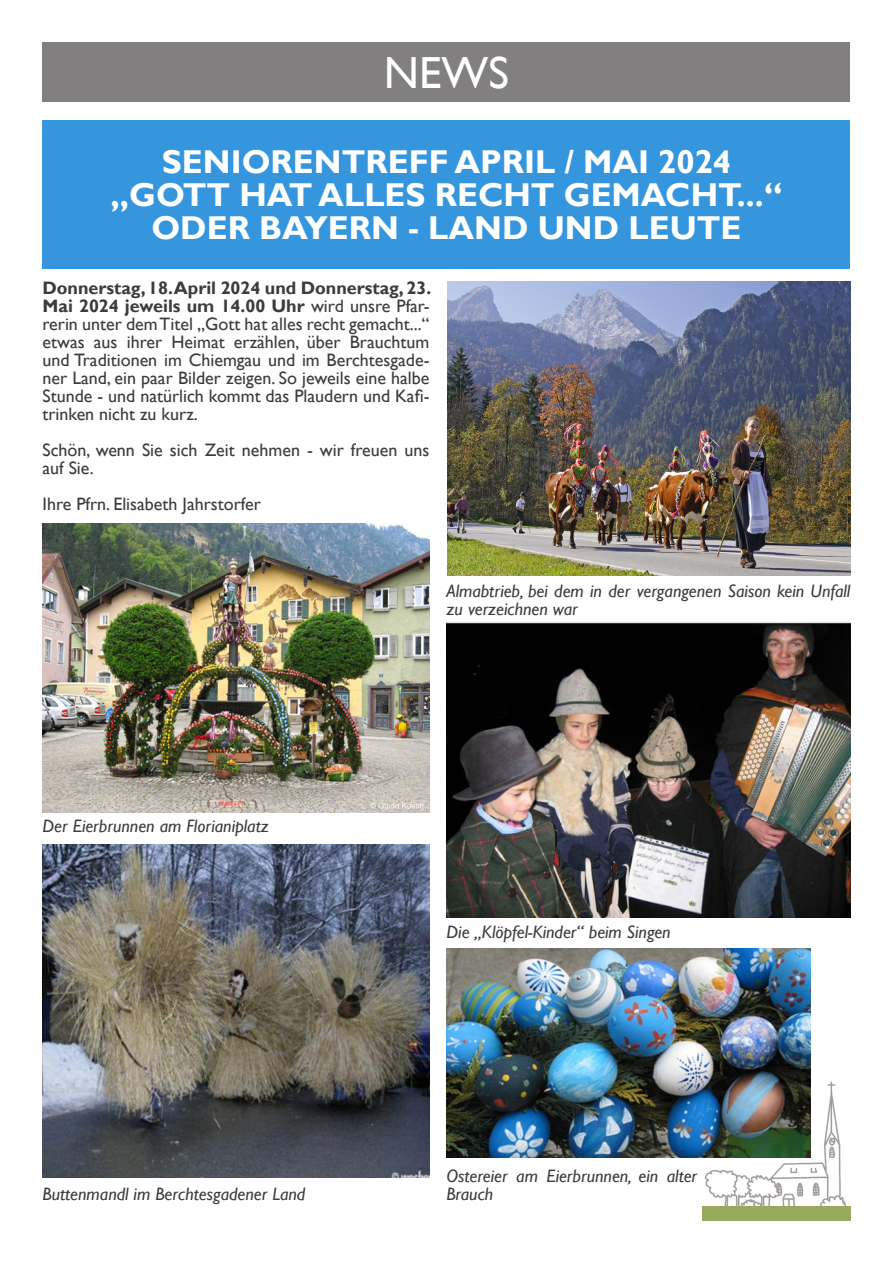
<style>
.page{position:relative;width:893px;height:1263px;background:#fff}
.page>*{position:absolute;margin:0;border:0;box-sizing:border-box;transform-origin:0 0}
.Kopfzeile{font:45px "Gill Sans";color:#fff}
.Kopfzeile-2{font:700 33px "Gill Sans";color:#fff}
.Schrift_Treffpunkt{font:18px/18px "Gill Sans";color:#3b3c3d;text-align:justify}
.Schrift_Treffpunkt-2{font:italic 18px/18px "Gill Sans";color:#3b3c3d}
.s1{font-weight:700}
</style>
<div class="page">
<div style="left:43px;top:43px;width:807px;height:59px;background:#827f81"></div>
<img style="left:704px;top:1081px;width:142px;height:124px">
<div style="left:702px;top:1206px;width:148px;height:14px;background:#97aa5b"></div>
<div style="left:43px;top:120px;width:807px;height:149px;background:#3596dd"></div>
<img style="left:43px;top:524px;width:386px;height:289px">
<img style="left:448px;top:281px;width:402px;height:295px">
<img style="left:446px;top:623px;width:404px;height:294px">
<img style="left:43px;top:845px;width:386px;height:333px">
<img style="left:446px;top:948px;width:365px;height:210px">
<p class="Kopfzeile" style="left:384px;top:47px;width:127px">NEWS</p>
<p class="Kopfzeile-2" style="left:162px;top:142px;width:571px">SENIORENTREFF APRIL / MAI 2024</p>
<p class="Kopfzeile-2" style="left:111px;top:175px;width:673px">„GOTT HAT ALLES RECHT GEMACHT...“</p>
<p class="Kopfzeile-2" style="left:151px;top:208px;width:592px">ODER BAYERN - LAND UND LEUTE</p>
<p class="Schrift_Treffpunkt" style="left:43px;top:279px;width:390px"><span class="s1">Donnerstag, 18.April 2024 und Donnerstag, 23.<br>Mai 2024 jeweils um 14.00 Uhr</span> wird unsre Pfar&shy;rerin unter dem Titel „Gott hat alles recht gemacht...“ etwas aus ihrer Heimat erzählen, über Brauchtum und Traditionen im Chiemgau und im Berchtesgade&shy;ner Land, ein paar Bilder zeigen. So jeweils eine halbe Stunde - und natürlich kommt das Plaudern und Kafi&shy;trinken nicht zu kurz.</p>
<p class="Schrift_Treffpunkt" style="left:43px;top:441px;width:388px">Schön, wenn Sie sich Zeit nehmen - wir freuen uns auf Sie.</p>
<p class="Schrift_Treffpunkt" style="left:43px;top:495px;width:220px">Ihre Pfrn. Elisabeth Jahrstorfer</p>
<p class="Schrift_Treffpunkt-2" style="left:446px;top:582px;width:405px">Almabtrieb, bei dem in der vergangenen Saison kein Unfall zu verzeichnen war</p>
<p class="Schrift_Treffpunkt-2" style="left:43px;top:817px;width:228px">Der Eierbrunnen am Florianiplatz</p>
<p class="Schrift_Treffpunkt-2" style="left:446px;top:923px;width:226px">Die „Klöpfel-Kinder“ beim Singen</p>
<p class="Schrift_Treffpunkt-2" style="left:43px;top:1185px;width:264px">Buttenmandl im Berchtesgadener Land</p>
<p class="Schrift_Treffpunkt-2" style="left:446px;top:1167px;width:252px">Ostereier am Eierbrunnen, ein alter<br>Brauch</p>
</div>
